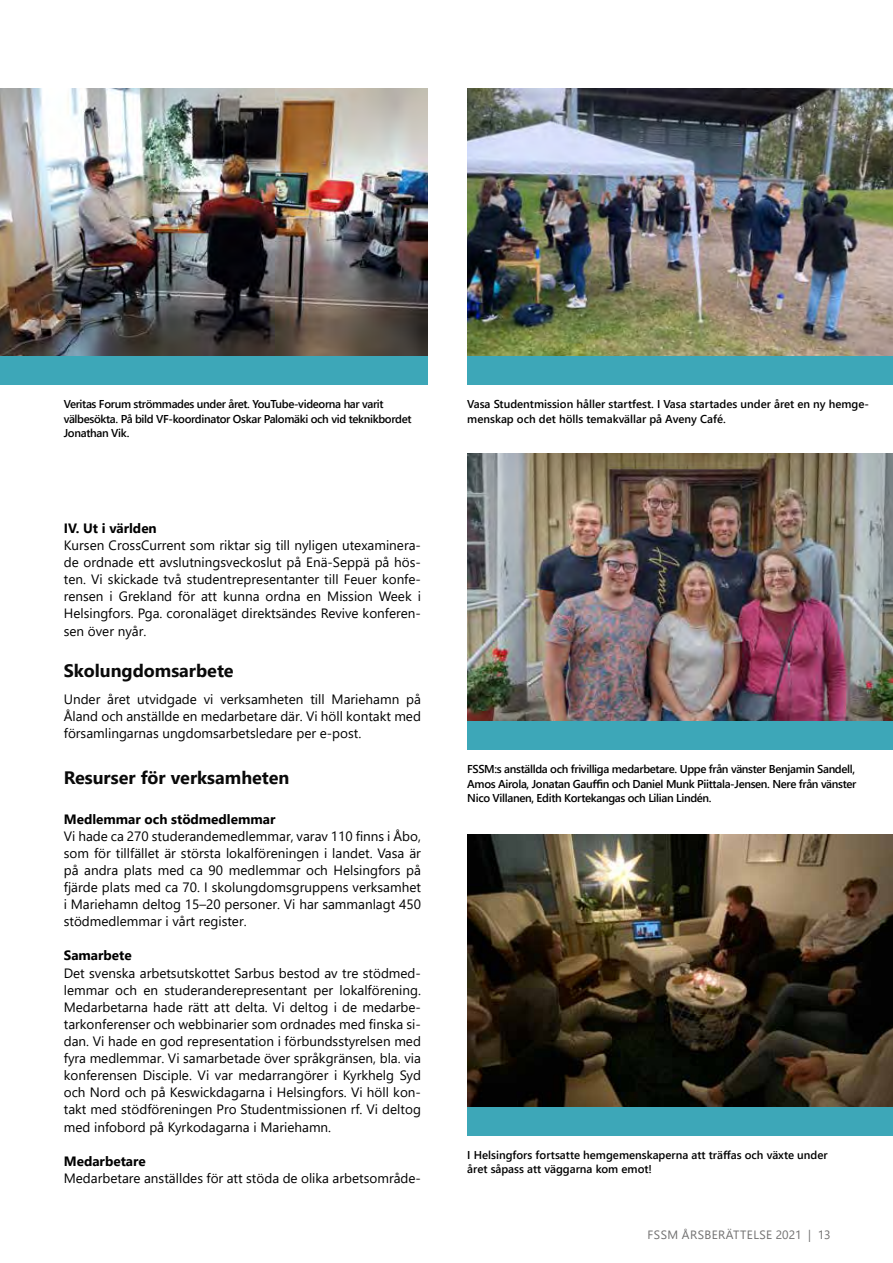
<style>
.page{position:relative;width:893px;height:1263px;background:#fff}
.page>*{position:absolute;margin:0;border:0;box-sizing:border-box;transform-origin:0 0}
.t1{font:700 18px "Segoe UI";color:#0a0a0a}
.t2{font:13.5px/17.1px "Segoe UI";color:#000;text-align:justify}
.t3{font:700 13.5px "Segoe UI";color:#000}
.t4{font:12px "Segoe UI";letter-spacing:.035em;color:#706f6f}
.t5{font:600 11.4px/14.5px "Segoe UI";letter-spacing:-.015em;color:#000}
</style>
<div class="page">
<img style="left:467px;top:454px;width:426px;height:267px">
<div style="left:467px;top:721px;width:426px;height:29px;background:#3da7b8"></div>
<img style="left:467px;top:88px;width:426px;height:268px">
<div style="left:467px;top:356px;width:426px;height:28px;background:#3da7b8"></div>
<img style="left:1px;top:88px;width:426px;height:268px">
<div style="left:0;top:356px;width:427px;height:28px;background:#3da7b8"></div>
<img style="left:467px;top:834px;width:426px;height:273px">
<div style="left:467px;top:1107px;width:426px;height:28px;background:#3da7b8"></div>
<p class="t5" style="left:64px;top:396px;width:349px">Veritas Forum strömmades under året. YouTube-videorna har varit välbesökta. På bild VF-koordinator Oskar Palomäki och vid teknikbordet<br>Jonathan Vik.</p>
<p class="t3" style="left:64px;top:515px;width:95px">IV. Ut i världen</p>
<p class="t2" style="left:64px;top:535px;width:359px">Kursen CrossCurrent som riktar sig till nyligen utexaminera&shy;de ordnade ett avslutningsveckoslut på Enä-Seppä på hös&shy;ten. Vi skickade två studentrepresentanter till Feuer konfe&shy;rensen i Grekland för att kunna ordna en Mission Week i Helsingfors. Pga. coronaläget direktsändes Revive konferen&shy;sen över nyår.</p>
<h1 class="t1" style="left:64px;top:654px;width:171px">Skolungdomsarbete</h1>
<p class="t2" style="left:64px;top:689px;width:359px">Under året utvidgade vi verksamheten till Mariehamn på Åland och anställde en medarbetare där. Vi höll kontakt med församlingarnas ungdomsarbetsledare per e-post.</p>
<h1 class="t1" style="left:64px;top:761px;width:227px">Resurser för verksamheten</h1>
<p class="t3" style="left:64px;top:806px;width:213px">Medlemmar och stödmedlemmar</p>
<p class="t2" style="left:64px;top:826px;width:359px">Vi hade ca 270 studerandemedlemmar, varav 110 finns i Åbo, som för tillfället är största lokalföreningen i landet. Vasa är på andra plats med ca 90 medlemmar och Helsingfors på fjärde plats med ca 70. I skolungdomsgruppens verksamhet i Mariehamn deltog 15–20 personer. Vi har sammanlagt 450 stödmedlemmar i vårt register.</p>
<p class="t3" style="left:64px;top:943px;width:70px">Samarbete</p>
<p class="t2" style="left:64px;top:963px;width:359px">Det svenska arbetsutskottet Sarbus bestod av tre stödmed&shy;lemmar och en studeranderepresentant per lokalförening.<br>Medarbetarna hade rätt att delta. Vi deltog i de medarbe&shy;tarkonferenser och webbinarier som ordnades med finska si&shy;dan. Vi hade en god representation i förbundsstyrelsen med fyra medlemmar. Vi samarbetade över språkgränsen, bla. via konferensen Disciple. Vi var medarrangörer i Kyrkhelg Syd och Nord och på Keswickdagarna i Helsingfors. Vi höll kon&shy;takt med stödföreningen Pro Studentmissionen rf. Vi deltog med infobord på Kyrkodagarna i Mariehamn.</p>
<p class="t3" style="left:64px;top:1148px;width:84px">Medarbetare</p>
<p class="t2" style="left:64px;top:1168px;width:359px">Medarbetare anställdes för att stöda de olika arbetsområde-</p>
<p class="t5" style="left:467px;top:396px;width:403px">Vasa Studentmission håller startfest. I Vasa startades under året en ny hemge&shy;menskap och det hölls temakvällar på Aveny Café.</p>
<p class="t5" style="left:467px;top:761px;width:391px;text-align:justify">FSSM:s anställda och frivilliga medarbetare. Uppe från vänster Benjamin Sandell, Amos Airola, Jonatan Gauffin och Daniel Munk Piittala-Jensen. Nere från vänster Nico Villanen, Edith Kortekangas och Lilian Lindén.</p>
<p class="t5" style="left:467px;top:1147px;width:362px">I Helsingfors fortsatte hemgemenskaperna att träffas och växte under året såpass att väggarna kom emot!</p>
<p class="t4" style="left:648px;top:1223px;width:184px">FSSM ÅRSBERÄTTELSE 2021 | 13</p>
</div>
